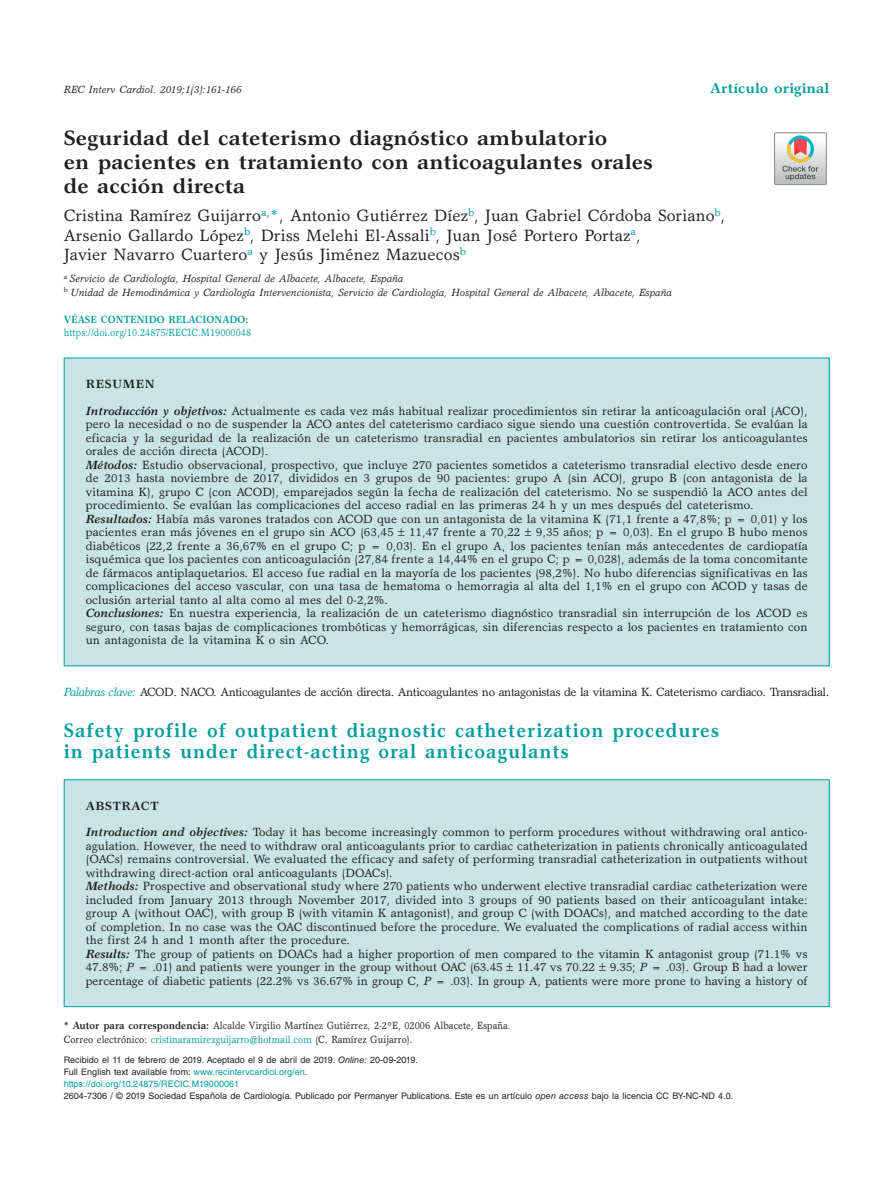
<style>
.page{position:relative;width:893px;height:1191px;background:#fff}
.page>*{position:absolute;margin:0;border:0;box-sizing:border-box;transform-origin:0 0}
.t1{font:700 21px/24px "Garth Graphic Std";letter-spacing:.005em;color:#231f20}
.t2{font:700 19.8px/21px "Garth Graphic Std";letter-spacing:.055em;color:#009d9d;scale:.91 1}
.t3{font:16.5px/19.5px "Garth Graphic Std";letter-spacing:.005em;color:#231f20}
.t4{font:700 14.25px "Garth Graphic Std";letter-spacing:.005em;color:#009d9d}
.t5{font:12px/13.5px "Garth Graphic Std";letter-spacing:.005em;color:#231f20}
.t6{font:12px "Garth Graphic Std";letter-spacing:-.035em;color:#231f20}
.t7{font:italic 10.5px/13.5px "Garth Graphic Std";letter-spacing:.005em;color:#231f20}
.t8{font:10.5px/13.5px "Garth Graphic Std";letter-spacing:.005em;color:#231f20;scale:.9 1}
.t9{font:10.5px "Garth Graphic Std";letter-spacing:.005em;color:#009d9d;scale:.9 1}
.t10{font:700 10.5px "Garth Graphic Std";letter-spacing:.005em;color:#009d9d;scale:.9 1}
.t11{font:9px/12px "Helvetica LT Std";letter-spacing:.005em;color:#231f20}
.s1{color:#009d9d}
.s2{font-weight:700}
.s3{font-weight:700;font-style:italic}
.s4{font-style:italic;color:#009d9d}
.s5{font-style:italic}
</style>
<div class="page">
<div style="left:64px;top:358px;width:765px;height:308px;background:#c9e4e6"></div>
<div style="left:64px;top:779px;width:765px;height:227px;background:#c9e4e6"></div>
<div style="left:64px;top:779px;width:766px;height:228px;border:1px solid #009d9d"></div>
<svg style="left:774px;top:133px;width:52px;height:52px"></svg>
<p class="t7" style="left:64px;top:82px;width:179px">REC Interv Cardiol. 2019;1(3):161-166</p>
<p class="t4" style="left:710px;top:79px;width:120px">Artículo original</p>
<h1 class="t1" style="left:64px;top:126px;width:591px">Seguridad del cateterismo diagnóstico ambulatorio<br>en pacientes en tratamiento con anticoagulantes orales de acción directa</h1>
<h3 class="t3" style="left:64px;top:205px;width:663px">Cristina Ramírez Guijarro<sup>a</sup><sup>,</sup><span class="s1">*</span>, Antonio Gutiérrez Díez<sup>b</sup>, Juan Gabriel Córdoba Soriano<sup>b</sup>,<br>Arsenio Gallardo López<sup>b</sup>, Driss Melehi El-Assali<sup>b</sup>, Juan José Portero Portaz<sup>a</sup>,<br>Javier Navarro Cuartero<sup>a</sup> y Jesús Jiménez Mazuecos<sup>b</sup></h3>
<p class="t7" style="left:64px;top:272px;width:610px"><sup>a</sup> Servicio de Cardiología, Hospital General de Albacete, Albacete, España<br><sup>b</sup> Unidad de Hemodinámica y Cardiología Intervencionista, Servicio de Cardiología, Hospital General de Albacete, Albacete, España</p>
<p class="t10" style="left:64px;top:313px;width:207px">VÉASE CONTENIDO RELACIONADO:</p>
<p class="t9" style="left:64px;top:326px;width:210px">https://doi.org/10.24875/RECIC.M19000048</p>
<p class="t5" style="left:86px;top:371px;width:723px;line-height:26.2px"><span class="s2">RESUMEN<br></span><span class="s3">Introducción y objetivos:</span> Actualmente es cada vez más habitual realizar procedimientos sin retirar la anticoagulación oral (ACO),</p>
<p class="t5" style="left:86px;top:417px;width:723px">pero la necesidad o no de suspender la ACO antes del cateterismo cardiaco sigue siendo una cuestión controvertida. Se evalúan la eficacia y la seguridad de la realización de un cateterismo transradial en pacientes ambulatorios sin retirar los anticoagulantes orales de acción directa (ACOD).<br><span class="s3">Métodos:</span> Estudio observacional, prospectivo, que incluye 270 pacientes sometidos a cateterismo transradial electivo desde enero de 2013 hasta noviembre de 2017, divididos en 3 grupos de 90 pacientes: grupo A (sin ACO), grupo B (con antagonista de la vitamina K), grupo C (con ACOD), emparejados según la fecha de realización del cateterismo. No se suspendió la ACO antes del procedimiento. Se evalúan las complicaciones del acceso radial en las primeras 24 h y un mes después del cateterismo.<br><span class="s3">Resultados:</span> Había más varones tratados con ACOD que con un antagonista de la vitamina K (71,1 frente a 47,8%; p = 0,01) y los pacientes eran más jóvenes en el grupo sin ACO (63,45</p>
<p class="t5" style="left:86px;top:525px;width:723px;text-indent:450px">9,35 años; p = 0,03). En el grupo B hubo menos diabéticos (22,2 frente a 36,67% en el grupo C; p = 0,03). En el grupo A, los pacientes tenían más antecedentes de cardiopatía isquémica que los pacientes con anticoagulación (27,84 frente a 14,44% en el grupo C; p = 0,028), además de la toma concomitante de fármacos antiplaquetarios. El acceso fue radial en la mayoría de los pacientes (98,2%). No hubo diferencias significativas en las complicaciones del acceso vascular, con una tasa de hematoma o hemorragia al alta del 1,1% en el grupo con ACOD y tasas de oclusión arterial tanto al alta como al mes del 0-2,2%.<br><span class="s3">Conclusiones:</span> En nuestra experiencia, la realización de un cateterismo diagnóstico transradial sin interrupción de los ACOD es seguro, con tasas bajas de complicaciones trombóticas y hemorrágicas, sin diferencias respecto a los pacientes en tratamiento con un antagonista de la vitamina K o sin ACO.</p>
<p class="t5" style="left:409px;top:525px;width:113px">11,47 frente a 70,22</p>
<p class="t6" style="left:64px;top:685px;width:767px"><span class="s4">Palabras clave:</span> ACOD. NACO. Anticoagulantes de acción directa. Anticoagulantes no antagonistas de la vitamina K. Cateterismo cardiaco. Transradial.</p>
<h2 class="t2" style="left:64px;top:720px;width:722px">Safety profile of outpatient diagnostic catheterization procedures in patients under direct-acting oral anticoagulants</h2>
<p class="t5" style="left:86px;top:792px;width:723px;line-height:26.2px"><span class="s2">ABSTRACT<br></span><span class="s3">Introduction and objectives:</span> Today it has become increasingly common to perform procedures without withdrawing oral antico-</p>
<p class="t5" style="left:86px;top:839px;width:723px">agulation. However, the need to withdraw oral anticoagulants prior to cardiac catheterization in patients chronically anticoagulated (OACs) remains controversial. We evaluated the efficacy and safety of performing transradial catheterization in outpatients without withdrawing direct-action oral anticoagulants (DOACs).<br><span class="s3">Methods:</span> Prospective and observational study where 270 patients who underwent elective transradial cardiac catheterization were included from January 2013 through November 2017, divided into 3 groups of 90 patients based on their anticoagulant intake: group A (without OAC), with group B (with vitamin K antagonist), and group C (with DOACs), and matched according to the date of completion. In no case was the OAC discontinued before the procedure. We evaluated the complications of radial access within the first 24 h and 1 month after the procedure.<br><span class="s3">Results:</span> The group of patients on DOACs had a higher proportion of men compared to the vitamin K antagonist group (71.1% vs 47.8%; <span class="s5">P</span> = .01) and patients were younger in the group without OAC (63.45 11.47 vs 70.22 9.35; <span class="s5">P</span> = .03). Group B had a lower percentage of diabetic patients (22.2% vs 36.67% in group C, <span class="s5">P</span> = .03). In group A, patients were more prone to having a history of</p>
<p class="t8" style="left:64px;top:1018px;width:498px"><span class="s2">* Autor para correspondencia:</span> Alcalde Virgilio Martínez Gutiérrez, 2-2ºE, 02006 Albacete, España.<br>Correo electrónico: <span class="s1">cristinaramirezguijarro@hotmail.com</span> (C. Ramírez Guijarro).</p>
<p class="t11" style="left:64px;top:1054px;width:671px">Recibido el 11 de febrero de 2019. Aceptado el 9 de abril de 2019. <span class="s5">Online:</span> 20-09-2019.<br>Full English text available from: <span class="s1">www.recintervcardiol.org/en</span>.<br><span class="s1">https://doi.org/10.24875/RECIC.M19000061<br></span>2604-7306 / © 2019 Sociedad Española de Cardiología. Publicado por Permanyer Publications. Este es un artículo <span class="s5">open access</span> bajo la licencia CC BY-NC-ND 4.0.</p>
</div>
